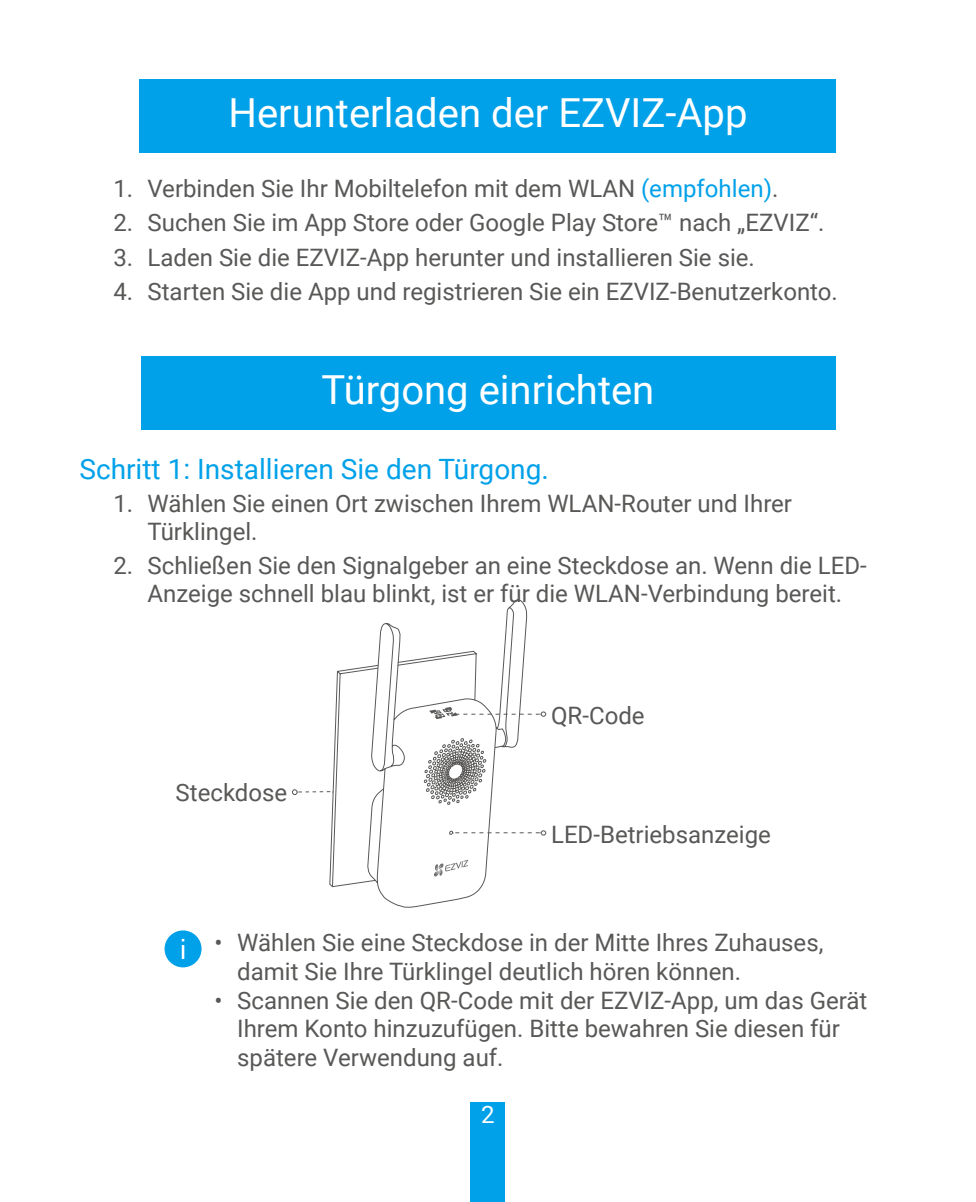
<style>
.page{position:relative;width:976px;height:1202px;background:#fff}
.page>*{position:absolute;margin:0;border:0;box-sizing:border-box;transform-origin:0 0}
.t1{font:40px "Roboto";color:#fff}
.t2{font:28px "Roboto";color:#00a1e9}
.t3{font:24px/28.8px "Roboto";color:#595857}
.t4{font:24px "Roboto";color:#fff}
.s1{color:#00a1e9}
</style>
<div class="page">
<div style="left:471px;top:1102px;width:34px;height:100px;background:#00a1e9"></div>
<div style="left:139px;top:79px;width:697px;height:74px;background:#00a1e9"></div>
<div style="left:141px;top:356px;width:694px;height:74px;background:#00a1e9"></div>
<svg style="left:378px;top:599px;width:149px;height:309px"></svg>
<svg style="left:292px;top:650px;width:254px;height:238px"></svg>
<div style="left:164px;top:930px;width:37px;height:37px;background:#00a1e9;border-radius:50%"></div>
<svg style="left:182px;top:939px;width:2px;height:20px"></svg>
<h1 class="t1" style="left:228px;top:85px;width:520px">Herunterladen der EZVIZ-App</h1>
<p class="t3" style="left:113px;top:173px;width:666px">1. Verbinden Sie Ihr Mobiltelefon mit dem WLAN <span class="s1">(empfohlen)</span>.</p>
<p class="t3" style="left:113px;top:207px;width:712px">2. Suchen Sie im App Store oder Google Play Store™ nach „EZVIZ“.</p>
<p class="t3" style="left:113px;top:242px;width:642px">3. Laden Sie die EZVIZ-App herunter und installieren Sie sie.</p>
<p class="t3" style="left:113px;top:276px;width:725px">4. Starten Sie die App und registrieren Sie ein EZVIZ-Benutzerkonto.</p>
<h1 class="t1" style="left:321px;top:362px;width:334px">Türgong einrichten</h1>
<p class="t2" style="left:79px;top:449px;width:471px">Schritt 1: Installieren Sie den Türgong.</p>
<p class="t3" style="left:147px;top:489px;width:645px;text-indent:-34px">1. Wählen Sie einen Ort zwischen Ihrem WLAN-Router und Ihrer<br>Türklingel.</p>
<p class="t3" style="left:113px;top:551px;width:754px;text-align:center">2. Schließen Sie den Signalgeber an eine Steckdose an. Wenn die LED-<br>Anzeige schnell blau blinkt, ist er für die WLAN-Verbindung bereit.</p>
<p class="t3" style="left:175px;top:777px;width:113px">Steckdose</p>
<p class="t3" style="left:551px;top:700px;width:95px">QR-Code</p>
<p class="t3" style="left:551px;top:819px;width:221px">LED-Betriebsanzeige</p>
<p class="t3" style="left:237px;top:927px;width:587px;text-indent:-23px">• Wählen Sie eine Steckdose in der Mitte Ihres Zuhauses, damit Sie Ihre Türklingel deutlich hören können.</p>
<p class="t3" style="left:237px;top:985px;width:631px;text-indent:-23px">• Scannen Sie den QR-Code mit der EZVIZ-App, um das Gerät<br>Ihrem Konto hinzuzufügen. Bitte bewahren Sie diesen für spätere Verwendung auf.</p>
<p class="t4" style="left:481px;top:1098px;width:15px">2</p>
</div>
